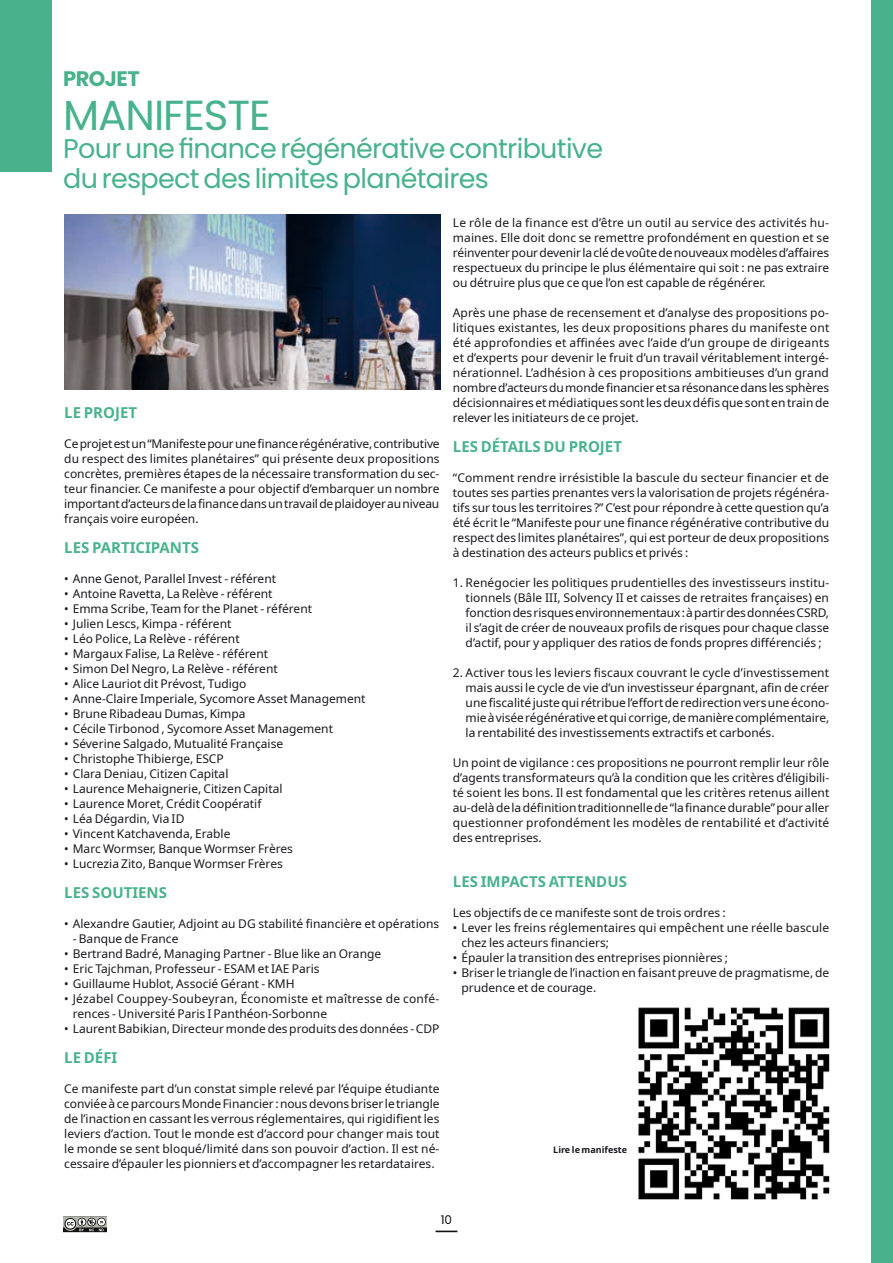
<style>
.page{position:relative;width:893px;height:1263px;background:#fff}
.page>*{position:absolute;margin:0;border:0;box-sizing:border-box;transform-origin:0 0}
.t1{font:42px "Poppins";letter-spacing:-.025em;color:#47b28c}
.t2{font:27px/30px "Poppins";letter-spacing:-.025em;color:#47b28c}
.t3{font:700 21px "Poppins";letter-spacing:-.025em;color:#47b28c}
.t4{font:700 15px "Noto Sans";color:#47b28c}
.t5{font:12px/15px "Noto Sans";color:#1a171c;text-align:justify}
.t6{font:12px/15px "Noto Sans";letter-spacing:.02em;color:#1a171c}
.t7{font:12px "Poppins";color:#111211}
.t8{font:700 9px "Noto Sans";color:#1a171c}
</style>
<div class="page">
<div style="left:872px;top:0;width:21px;height:1263px;background:#47b28c"></div>
<div style="left:0;top:0;width:51px;height:172px;background:#47b28c"></div>
<img style="left:64px;top:214px;width:377px;height:176px">
<svg style="left:64px;top:1216px;width:43px;height:17px"></svg>
<hr style="left:435px;top:1230px;width:22px;height:2px;background:#111211">
<img style="left:638px;top:1007px;width:192px;height:193px">
<h3 class="t3" style="left:63px;top:66px;width:78px">PROJET</h3>
<h1 class="t1" style="left:63px;top:91px;width:209px">MANIFESTE</h1>
<h2 class="t2" style="left:63px;top:134px;width:541px">Pour une finance régénérative contributive du respect des limites planétaires</h2>
<p class="t4" style="left:64px;top:402px;width:74px">LE PROJET</p>
<p class="t5" style="left:64px;top:437px;width:377px">Ce projet est un “Manifeste pour une finance régénérative, contributive du respect des limites planétaires” qui présente deux propositions concrètes, premières étapes de la nécessaire transformation du sec&shy;teur financier. Ce manifeste a pour objectif d’embarquer un nombre important d’acteurs de la finance dans un travail de plaidoyer au niveau français voire européen.</p>
<p class="t4" style="left:64px;top:537px;width:136px">LES PARTICIPANTS</p>
<p class="t5" style="left:64px;top:572px;width:213px">• Anne Genot, Parallel Invest - référent</p>
<p class="t5" style="left:64px;top:587px;width:210px">• Antoine Ravetta, La Relève - référent</p>
<p class="t5" style="left:64px;top:602px;width:249px">• Emma Scribe, Team for the Planet - référent</p>
<p class="t5" style="left:64px;top:617px;width:169px">• Julien Lescs, Kimpa - référent</p>
<p class="t5" style="left:64px;top:632px;width:177px">• Léo Police, La Relève - référent</p>
<p class="t5" style="left:64px;top:647px;width:205px">• Margaux Falise, La Relève - référent</p>
<p class="t5" style="left:64px;top:662px;width:215px">• Simon Del Negro, La Relève - référent</p>
<p class="t5" style="left:64px;top:677px;width:184px">• Alice Lauriot dit Prévost, Tudigo</p>
<p class="t5" style="left:64px;top:692px;width:303px">• Anne-Claire Imperiale, Sycomore Asset Management</p>
<p class="t5" style="left:64px;top:707px;width:183px">• Brune Ribadeau Dumas, Kimpa</p>
<p class="t5" style="left:64px;top:722px;width:270px">• Cécile Tirbonod , Sycomore Asset Management</p>
<p class="t5" style="left:64px;top:737px;width:220px">• Séverine Salgado, Mutualité Française</p>
<p class="t5" style="left:64px;top:752px;width:161px">• Christophe Thibierge, ESCP</p>
<p class="t5" style="left:64px;top:767px;width:166px">• Clara Deniau, Citizen Capital</p>
<p class="t5" style="left:64px;top:782px;width:220px">• Laurence Mehaignerie, Citizen Capital</p>
<p class="t5" style="left:64px;top:797px;width:199px">• Laurence Moret, Crédit Coopératif</p>
<p class="t5" style="left:64px;top:812px;width:122px">• Léa Dégardin, Via ID</p>
<p class="t5" style="left:64px;top:827px;width:168px">• Vincent Katchavenda, Erable</p>
<p class="t5" style="left:64px;top:842px;width:230px">• Marc Wormser, Banque Wormser Frères</p>
<p class="t5" style="left:64px;top:857px;width:220px">• Lucrezia Zito, Banque Wormser Frères</p>
<p class="t4" style="left:64px;top:882px;width:104px">LES SOUTIENS</p>
<p class="t5" style="left:64px;top:917px;width:377px">• Alexandre Gautier, Adjoint au DG stabilité financière et opérations</p>
<p class="t5" style="left:73px;top:932px;width:107px">- Banque de France</p>
<p class="t5" style="left:64px;top:947px;width:318px">• Bertrand Badré, Managing Partner - Blue like an Orange</p>
<p class="t5" style="left:64px;top:962px;width:257px">• Eric Tajchman, Professeur - ESAM et IAE Paris</p>
<p class="t5" style="left:64px;top:977px;width:232px">• Guillaume Hublot, Associé Gérant - KMH</p>
<p class="t6" style="left:73px;top:992px;width:368px;text-indent:-9px">• Jézabel Couppey-Soubeyran, Économiste et maîtresse de confé&shy;rences - Université Paris I Panthéon-Sorbonne</p>
<p class="t5" style="left:64px;top:1022px;width:377px">• Laurent Babikian, Directeur monde des produits des données - CDP</p>
<p class="t4" style="left:64px;top:1047px;width:55px">LE DÉFI</p>
<p class="t5" style="left:64px;top:1082px;width:377px">Ce manifeste part d’un constat simple relevé par l’équipe étudiante conviée à ce parcours Monde Financier : nous devons briser le triangle de l’inaction en cassant les verrous réglementaires, qui rigidifient les leviers d’action. Tout le monde est d’accord pour changer mais tout le monde se sent bloqué/limité dans son pouvoir d’action. Il est né&shy;cessaire d’épauler les pionniers et d’accompagner les retardataires.</p>
<p class="t5" style="left:453px;top:216px;width:378px">Le rôle de la finance est d’être un outil au service des activités hu&shy;maines. Elle doit donc se remettre profondément en question et se réinventer pour devenir la clé de voûte de nouveaux modèles d’affaires respectueux du principe le plus élémentaire qui soit : ne pas extraire ou détruire plus que ce que l’on est capable de régénérer.</p>
<p class="t5" style="left:453px;top:306px;width:378px">Après une phase de recensement et d’analyse des propositions po&shy;litiques existantes, les deux propositions phares du manifeste ont été approfondies et affinées avec l’aide d’un groupe de dirigeants et d’experts pour devenir le fruit d’un travail véritablement intergé&shy;nérationnel. L’adhésion à ces propositions ambitieuses d’un grand nombre d’acteurs du monde financier et sa résonance dans les sphères décisionnaires et médiatiques sont les deux défis que sont en train de relever les initiateurs de ce projet.</p>
<p class="t4" style="left:453px;top:436px;width:171px">LES DÉTAILS DU PROJET</p>
<p class="t5" style="left:453px;top:471px;width:378px">“Comment rendre irrésistible la bascule du secteur financier et de toutes ses parties prenantes vers la valorisation de projets régénéra&shy;tifs sur tous les territoires ?” C’est pour répondre à cette question qu’a été écrit le “Manifeste pour une finance régénérative contributive du respect des limites planétaires”, qui est porteur de deux propositions à destination des acteurs publics et privés :</p>
<p class="t5" style="left:466px;top:576px;width:365px;text-indent:-13px">1. Renégocier les politiques prudentielles des investisseurs institu&shy;tionnels (Bâle III, Solvency II et caisses de retraites françaises) en fonction des risques environnementaux : à partir des données CSRD, il s’agit de créer de nouveaux profils de risques pour chaque classe d’actif, pour y appliquer des ratios de fonds propres différenciés ;</p>
<p class="t5" style="left:466px;top:666px;width:365px;text-indent:-13px">2. Activer tous les leviers fiscaux couvrant le cycle d’investissement mais aussi le cycle de vie d’un investisseur épargnant, afin de créer une fiscalité juste qui rétribue l’effort de redirection vers une écono&shy;mie à visée régénérative et qui corrige, de manière complémentaire, la rentabilité des investissements extractifs et carbonés.</p>
<p class="t5" style="left:453px;top:756px;width:378px">Un point de vigilance : ces propositions ne pourront remplir leur rôle d’agents transformateurs qu’à la condition que les critères d’éligibili&shy;té soient les bons. Il est fondamental que les critères retenus aillent au-delà de la définition traditionnelle de “la finance durable” pour aller questionner profondément les modèles de rentabilité et d’activité des entreprises.</p>
<p class="t4" style="left:453px;top:871px;width:176px">LES IMPACTS ATTENDUS</p>
<p class="t5" style="left:453px;top:906px;width:274px">Les objectifs de ce manifeste sont de trois ordres :</p>
<p class="t5" style="left:461px;top:921px;width:369px;text-indent:-9px">• Lever les freins réglementaires qui empêchent une réelle bascule chez les acteurs financiers;</p>
<p class="t5" style="left:453px;top:951px;width:277px">• Épauler la transition des entreprises pionnières ;</p>
<p class="t5" style="left:461px;top:966px;width:369px;text-indent:-9px">• Briser le triangle de l’inaction en faisant preuve de pragmatisme, de prudence et de courage.</p>
<p class="t8" style="left:553px;top:1143px;width:75px">Lire le manifeste</p>
<p class="t7" style="left:441px;top:1213px;width:13px">10</p>
</div>
